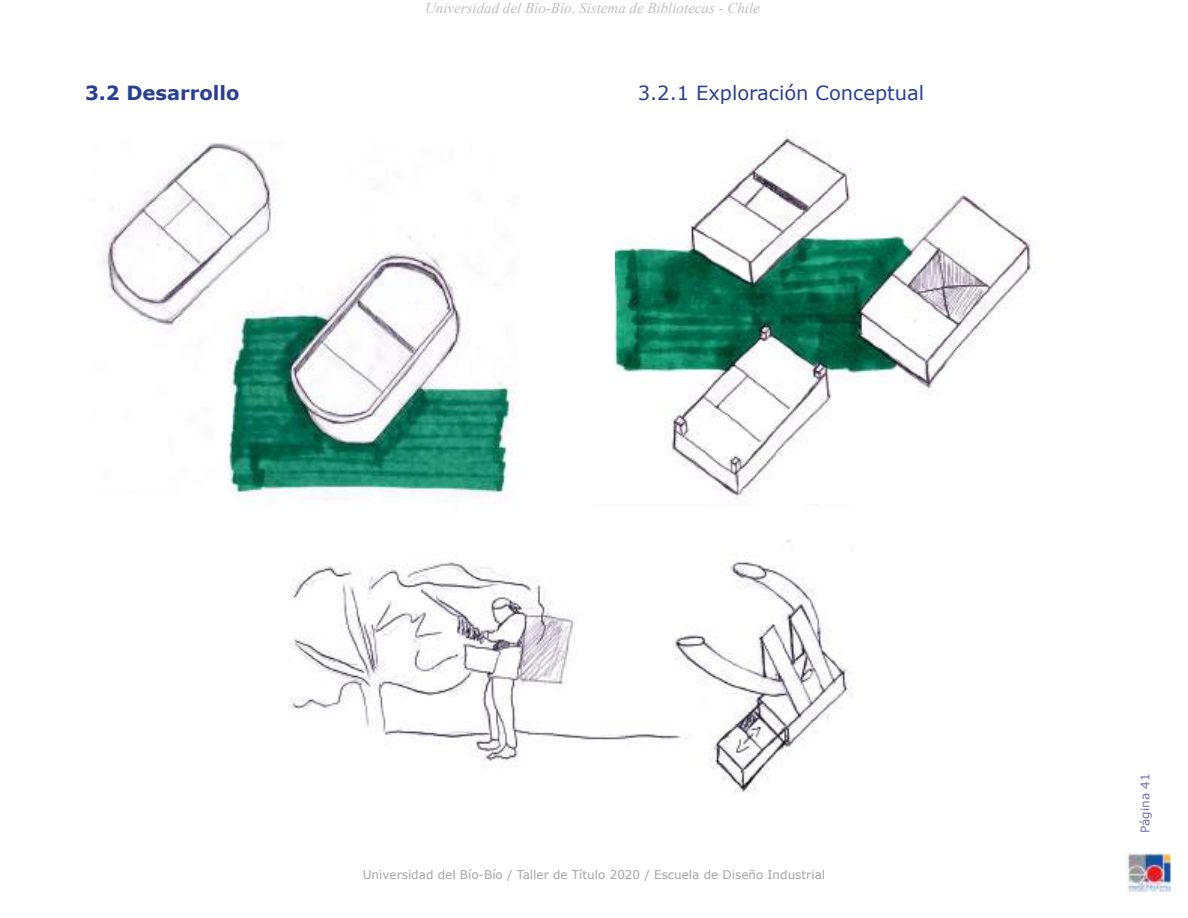
<style>
.page{position:relative;width:1188px;height:918px;background:#fff}
.page>*{position:absolute;margin:0;border:0;box-sizing:border-box;transform-origin:0 0}
.t1{font:19.5px "Verdana";color:#2a3f91}
.t2{font:700 19.5px "Verdana";color:#2a3f91}
.t3{font:italic 15px "Times New Roman";color:#bfbfbf}
.t4{font:12px "Verdana";color:#a4a5a6}
.t5{font:12px "Verdana";color:#7071af}
</style>
<div class="page">
<img style="left:1126px;top:853px;width:45px;height:39px">
<img style="left:104px;top:143px;width:413px;height:360px">
<img style="left:615px;top:130px;width:419px;height:372px">
<img style="left:289px;top:540px;width:563px;height:253px">
<p class="t3" style="left:425px;top:-2px;width:336px">Universidad del Bío-Bío. Sistema de Bibliotecas - Chile</p>
<h1 class="t2" style="left:85px;top:80px;width:156px">3.2 Desarrollo</h1>
<h1 class="t1" style="left:638px;top:80px;width:288px">3.2.1 Exploración Conceptual</h1>
<p class="t4" style="left:363px;top:867px;width:464px">Universidad del Bío-Bío / Taller de Título 2020 / Escuela de Diseño Industrial</p>
<p class="t5" style="left:1137px;top:833px;width:61px;rotate:-90deg">Página 41</p>
</div>
